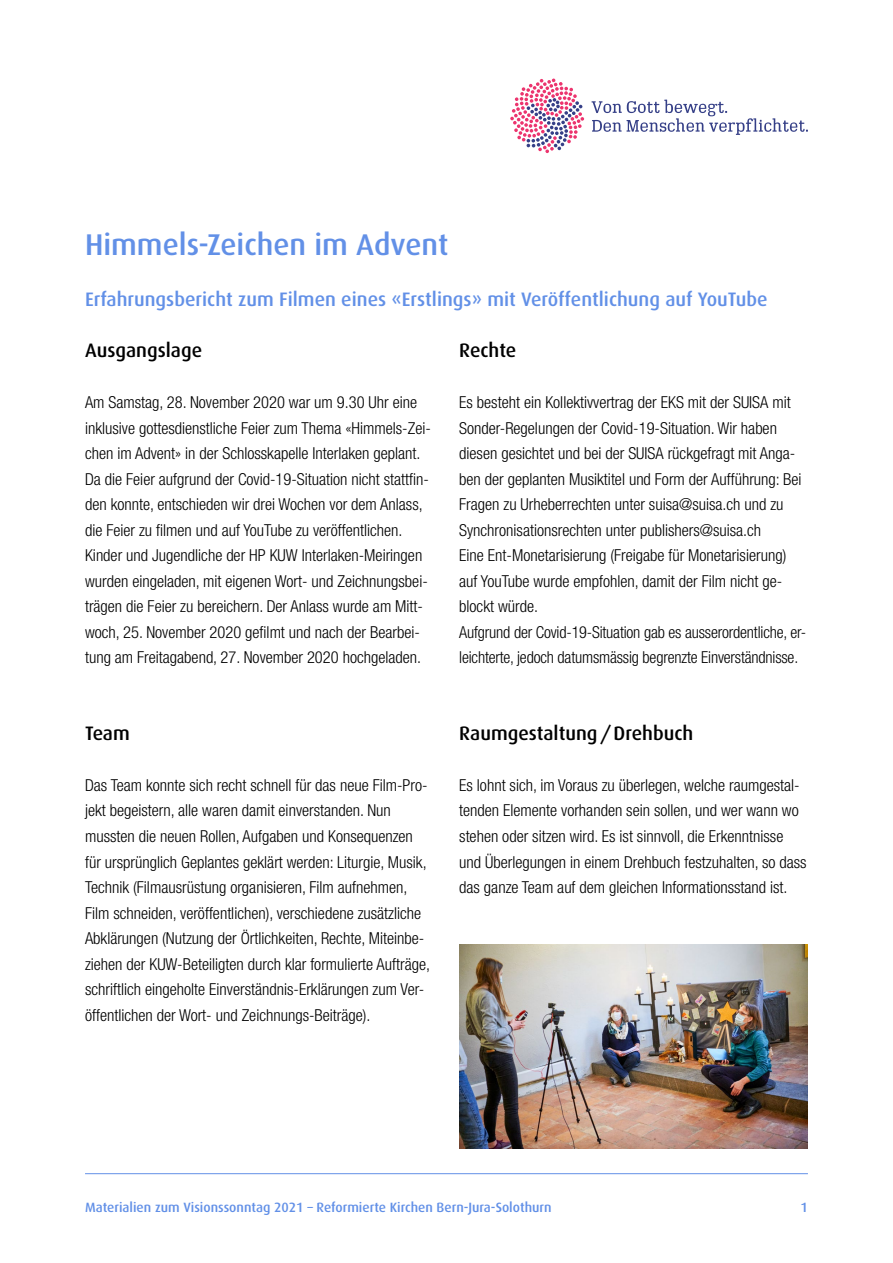
<style>
.page{position:relative;width:893px;height:1263px;background:#fff}
.page>*{position:absolute;margin:0;border:0;box-sizing:border-box;transform-origin:0 0}
.t1{font:500 30px "Dax";color:#6290e7}
.t2{font:500 19.5px "Dax";color:#6290e7}
.t3{font:500 19.5px "Dax";color:#000}
.t4{font:300 condensed 16.5px/25.5px "Helvetica Neue LT Std";color:#000}
.t5{font:500 13.5px "Dax";color:#6290e7}
</style>
<div class="page">
<hr style="left:85px;top:1173px;width:723px;height:1px;background:#6290e7">
<svg style="left:510px;top:78px;width:74px;height:75px"></svg>
<svg style="left:592px;top:100px;width:216px;height:35px"></svg>
<img style="left:459px;top:944px;width:349px;height:204px">
<h1 class="t1" style="left:85px;top:228px;width:365px">Himmels-Zeichen im Advent</h1>
<p class="t2" style="left:85px;top:288px;width:684px">Erfahrungsbericht zum Filmen eines «Erstlings» mit Veröffentlichung auf YouTube</p>
<p class="t3" style="left:85px;top:339px;width:119px">Ausgangslage</p>
<p class="t4" style="left:85px;top:389px;width:347px">Am Samstag, 28. November 2020 war um 9.30 Uhr eine inklusive gottesdienstliche Feier zum Thema «Himmels-Zei&shy;chen im Advent» in der Schlosskapelle Interlaken geplant.<br>Da die Feier aufgrund der Covid-19-Situation nicht stattfin&shy;den konnte, entschieden wir drei Wochen vor dem Anlass, die Feier zu filmen und auf YouTube zu veröffentlichen.<br>Kinder und Jugendliche der HP KUW Interlaken-Meiringen wurden eingeladen, mit eigenen Wort- und Zeichnungsbei&shy;trägen die Feier zu bereichern. Der Anlass wurde am Mitt&shy;woch, 25. November 2020 gefilmt und nach der Bearbei&shy;tung am Freitagabend, 27. November 2020 hochgeladen.</p>
<p class="t3" style="left:459px;top:339px;width:59px">Rechte</p>
<p class="t4" style="left:459px;top:389px;width:348px">Es besteht ein Kollektivvertrag der EKS mit der SUISA mit Sonder-Regelungen der Covid-19-Situation. Wir haben diesen gesichtet und bei der SUISA rückgefragt mit Anga&shy;ben der geplanten Musiktitel und Form der Aufführung: Bei Fragen zu Urheberrechten unter suisa@suisa.ch und zu Synchronisationsrechten unter publishers@suisa.ch<br>Eine Ent-Monetarisierung (Freigabe für Monetarisierung) auf YouTube wurde empfohlen, damit der Film nicht ge&shy;blockt würde.<br>Aufgrund der Covid-19-Situation gab es ausserordentliche, er&shy;leichterte, jedoch datumsmässig begrenzte Einverständnisse.</p>
<p class="t3" style="left:85px;top:722px;width:46px">Team</p>
<p class="t4" style="left:85px;top:772px;width:347px">Das Team konnte sich recht schnell für das neue Film-Pro&shy;jekt begeistern, alle waren damit einverstanden. Nun mussten die neuen Rollen, Aufgaben und Konsequenzen für ursprünglich Geplantes geklärt werden: Liturgie, Musik, Technik (Filmausrüstung organisieren, Film aufnehmen, Film schneiden, veröffentlichen), verschiedene zusätzliche Abklärungen (Nutzung der Örtlichkeiten, Rechte, Miteinbe&shy;ziehen der KUW-Beteiligten durch klar formulierte Aufträge, schriftlich eingeholte Einverständnis-Erklärungen zum Ver&shy;öffentlichen der Wort- und Zeichnungs-Beiträge).</p>
<p class="t3" style="left:459px;top:722px;width:236px">Raumgestaltung/Drehbuch</p>
<p class="t4" style="left:459px;top:772px;width:349px">Es lohnt sich, im Voraus zu überlegen, welche raumgestal&shy;tenden Elemente vorhanden sein sollen, und wer wann wo stehen oder sitzen wird. Es ist sinnvoll, die Erkenntnisse und Überlegungen in einem Drehbuch festzuhalten, so dass das ganze Team auf dem gleichen Informationsstand ist.</p>
<p class="t5" style="left:85px;top:1200px;width:468px">Materialien zum Visionssonntag 2021 – Reformierte Kirchen Bern-Jura-Solothurn</p>
<p class="t5" style="left:801px;top:1200px;width:9px">1</p>
</div>
